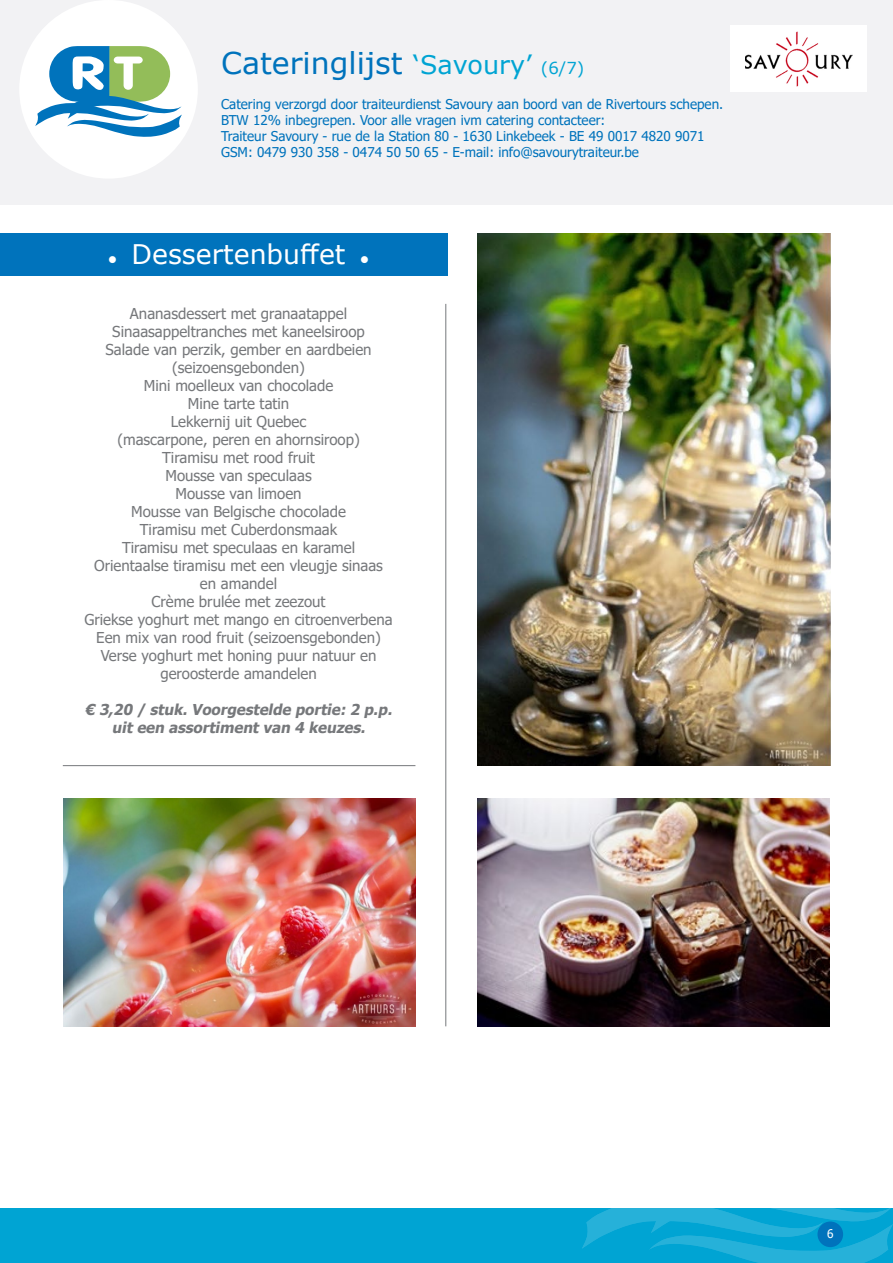
<style>
.page{position:relative;width:893px;height:1263px;background:#fff}
.page>*{position:absolute;margin:0;border:0;box-sizing:border-box;transform-origin:0 0}
.t1{font:30px "Verdana";color:#0073bc}
.t2{font:27px "Verdana";color:#fff}
.t3{font:15px/18px "Tahoma";color:#76787b;text-align:center}
.t4{font:italic 700 15px/18px "Tahoma";color:#76787b;text-align:center}
.t5{font:13.5px/16.2px "Tahoma";color:#0073bc}
.t6{font:12px "Tahoma";color:#fff}
.s1{font-size:25.5px;color:#00a4d3}
.s2{font-size:16.5px;color:#00a4d3}
</style>
<div class="page">
<img style="left:477px;top:798px;width:352px;height:228px">
<img style="left:477px;top:234px;width:353px;height:532px">
<img style="left:64px;top:798px;width:352px;height:228px">
<div style="left:0;top:0;width:893px;height:204px;background:#f2f2f4"></div>
<div style="left:0;top:1209px;width:893px;height:54px;background:#00a4d3"></div>
<svg style="left:582px;top:1208px;width:310px;height:55px"></svg>
<div style="left:817px;top:1221px;width:26px;height:26px;background:#0073bc;border-radius:50%"></div>
<div style="left:19px;top:0;width:179px;height:179px;background:#fff;border-radius:50%"></div>
<svg style="left:35px;top:46px;width:147px;height:91px"></svg>
<div style="left:730px;top:25px;width:137px;height:67px;background:#fff"></div>
<img style="left:745px;top:32px;width:107px;height:54px">
<div style="left:0;top:234px;width:447px;height:42px;background:#0073bc"></div>
<hr style="left:63px;top:765px;width:352px;height:1px;background:#76787b">
<hr style="left:446px;top:304px;width:1px;height:722px;background:#76787b">
<p class="t1" style="left:221px;top:42px;width:365px">Cateringlijst <span class="s1">‘Savoury’</span> <span class="s2">(6/7)</span></p>
<p class="t5" style="left:221px;top:97px;width:504px">Catering verzorgd door traiteurdienst Savoury aan boord van de Rivertours schepen.</p>
<p class="t5" style="left:221px;top:113px;width:485px">BTW 12% inbegrepen. Voor alle vragen ivm catering contacteer:<br>Traiteur Savoury - rue de la Station 80 - 1630 Linkebeek - BE 49 0017 4820 9071</p>
<p class="t5" style="left:221px;top:145px;width:419px">GSM: 0479 930 358 - 0474 50 50 65 - E-mail: info@savourytraiteur.be</p>
<p class="t2" style="left:108px;top:236px;width:262px">● Dessertenbuffet ●</p>
<p class="t3" style="left:130px;top:305px;width:219px">Ananasdessert met granaatappel</p>
<p class="t3" style="left:112px;top:323px;width:254px">Sinaasappeltranches met kaneelsiroop</p>
<p class="t3" style="left:105px;top:341px;width:268px">Salade van perzik, gember en aardbeien (seizoensgebonden)</p>
<p class="t3" style="left:144px;top:377px;width:191px">Mini moelleux van chocolade</p>
<p class="t3" style="left:188px;top:395px;width:103px">Mine tarte tatin</p>
<p class="t3" style="left:117px;top:413px;width:244px">Lekkernij uit Quebec<br>(mascarpone, peren en ahornsiroop)</p>
<p class="t3" style="left:162px;top:449px;width:154px">Tiramisu met rood fruit</p>
<p class="t3" style="left:165px;top:467px;width:148px">Mousse van speculaas</p>
<p class="t3" style="left:176px;top:485px;width:128px">Mousse van limoen</p>
<p class="t3" style="left:131px;top:503px;width:216px">Mousse van Belgische chocolade</p>
<p class="t3" style="left:140px;top:521px;width:199px">Tiramisu met Cuberdonsmaak</p>
<p class="t3" style="left:122px;top:539px;width:235px">Tiramisu met speculaas en karamel</p>
<p class="t3" style="left:94px;top:557px;width:290px">Orientaalse tiramisu met een vleugje sinaas en amandel</p>
<p class="t3" style="left:151px;top:593px;width:176px">Crème brulée met zeezout</p>
<p class="t3" style="left:84px;top:611px;width:310px">Griekse yoghurt met mango en citroenverbena</p>
<p class="t3" style="left:96px;top:629px;width:286px">Een mix van rood fruit (seizoensgebonden)</p>
<p class="t3" style="left:101px;top:647px;width:277px">Verse yoghurt met honing puur natuur en geroosterde amandelen</p>
<p class="t4" style="left:85px;top:701px;width:312px">€ 3,20 / stuk.Voorgestelde portie:2 p.p. uiteen assortimentvan 4 keuzes.</p>
<p class="t6" style="left:827px;top:1225px;width:8px">6</p>
</div>
